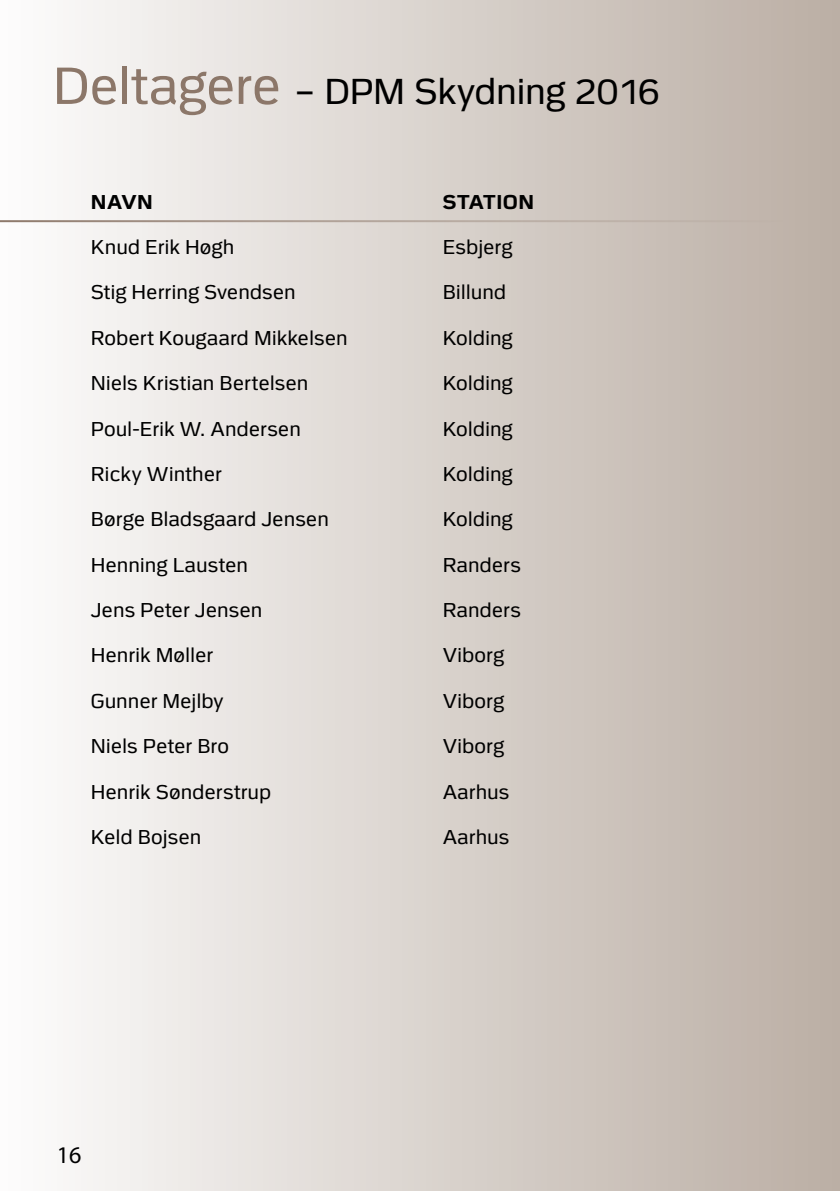
<style>
.page{position:relative;width:840px;height:1191px;background:#fff}
.page>*{position:absolute;margin:0;border:0;box-sizing:border-box;transform-origin:0 0}
.t1{font:36px "Politi";letter-spacing:-.015em;color:#000}
.t2{font:24px "Myriad Pro";color:#000}
.t3{font:20px "Politi";color:#000}
.t4{font:700 20px "Politi";letter-spacing:.02em;color:#000}
.s1{font-size:52px;color:#8c7769}
</style>
<div class="page">
<div style="left:0;top:0;width:839px;height:1191px;background:linear-gradient(to right,#fcfcfc,#baaea4)"></div>
<hr style="left:0;top:220px;width:782px;height:2px;background:#8c7769">
<h1 class="t1" style="left:53px;top:72px;width:608px"><span class="s1">Deltagere</span> – DPM Skydning 2016</h1>
<p class="t4" style="left:91px;top:191px;width:63px">NAVN</p>
<p class="t4" style="left:442px;top:191px;width:93px">STATION</p>
<p class="t3" style="left:91px;top:236px;width:145px">Knud Erik Høgh</p>
<p class="t3" style="left:442px;top:236px;width:71px">Esbjerg</p>
<p class="t3" style="left:91px;top:281px;width:206px">Stig Herring Svendsen</p>
<p class="t3" style="left:442px;top:281px;width:65px">Billund</p>
<p class="t3" style="left:91px;top:327px;width:258px">Robert Kougaard Mikkelsen</p>
<p class="t3" style="left:442px;top:327px;width:71px">Kolding</p>
<p class="t3" style="left:91px;top:372px;width:219px">Niels Kristian Bertelsen</p>
<p class="t3" style="left:442px;top:372px;width:71px">Kolding</p>
<p class="t3" style="left:91px;top:418px;width:211px">Poul-Erik W. Andersen</p>
<p class="t3" style="left:442px;top:418px;width:71px">Kolding</p>
<p class="t3" style="left:91px;top:463px;width:133px">Ricky Winther</p>
<p class="t3" style="left:442px;top:463px;width:71px">Kolding</p>
<p class="t3" style="left:91px;top:508px;width:239px">Børge Bladsgaard Jensen</p>
<p class="t3" style="left:442px;top:508px;width:71px">Kolding</p>
<p class="t3" style="left:91px;top:554px;width:159px">Henning Lausten</p>
<p class="t3" style="left:442px;top:554px;width:80px">Randers</p>
<p class="t3" style="left:91px;top:599px;width:173px">Jens Peter Jensen</p>
<p class="t3" style="left:442px;top:599px;width:80px">Randers</p>
<p class="t3" style="left:91px;top:644px;width:124px">Henrik Møller</p>
<p class="t3" style="left:442px;top:644px;width:63px">Viborg</p>
<p class="t3" style="left:91px;top:690px;width:134px">Gunner Mejlby</p>
<p class="t3" style="left:442px;top:690px;width:63px">Viborg</p>
<p class="t3" style="left:91px;top:735px;width:140px">Niels Peter Bro</p>
<p class="t3" style="left:442px;top:735px;width:63px">Viborg</p>
<p class="t3" style="left:91px;top:780px;width:182px">Henrik Sønderstrup</p>
<p class="t3" style="left:442px;top:780px;width:68px">Aarhus</p>
<p class="t3" style="left:91px;top:826px;width:112px">Keld Bojsen</p>
<p class="t3" style="left:442px;top:826px;width:68px">Aarhus</p>
<p class="t2" style="left:57px;top:1142px;width:26px">16</p>
</div>
